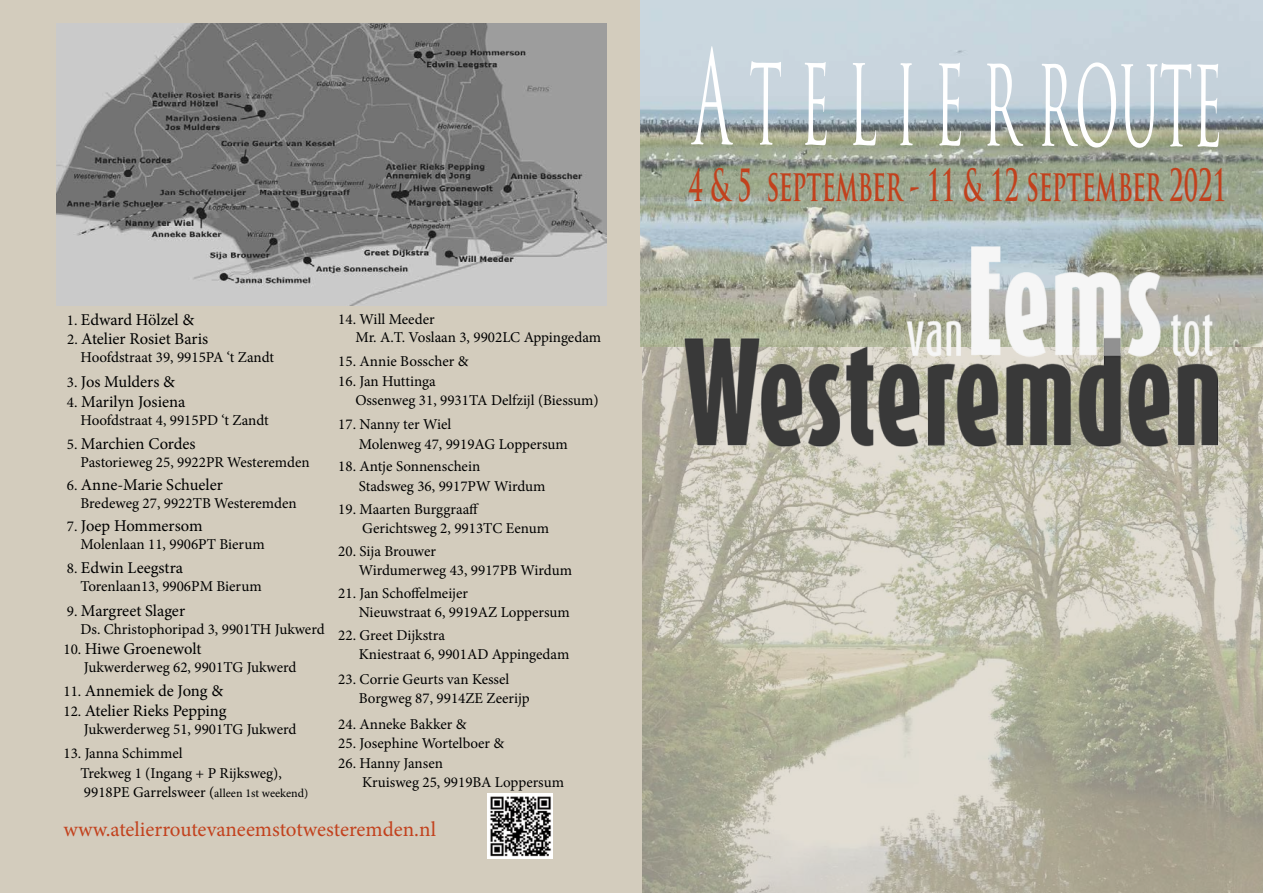
<style>
.page{position:relative;width:1263px;height:893px;background:#fff}
.page>*{position:absolute;margin:0;border:0;box-sizing:border-box;transform-origin:0 0}
.t1{font:127.8px "Trajan Pro";letter-spacing:-.015em;color:#fff;scale:.43 1}
.t2{font:700 43.35px "Trajan Pro";color:#c2411d;scale:.56 1}
.t3{font:21px "Minion Pro";letter-spacing:-.005em;color:#c2411d}
.t4{font:16.5px "Minion Pro";color:#000}
.t5{font:15px/19.5px "Minion Pro";color:#000}
.s1{font-size:15px}
.s2{font-size:12px}
</style>
<div class="page">
<div style="left:0;top:0;width:643px;height:893px;background:#d3ccbd"></div>
<img style="left:643px;top:347px;width:620px;height:546px">
<img style="left:641px;top:0;width:622px;height:347px">
<img style="left:679px;top:239px;width:546px;height:228px">
<img style="left:487px;top:793px;width:65px;height:66px">
<img style="left:56px;top:24px;width:550px;height:281px">
<p class="t4" style="left:67px;top:308px;width:129px"><span class="s1">1.</span> Edward Hölzel &amp;</p>
<p class="t4" style="left:67px;top:328px;width:143px"><span class="s1">2.</span> Atelier Rosiet Baris</p>
<p class="t5" style="left:81px;top:348px;width:195px">Hoofdstraat 39, 9915PA ‘t Zandt</p>
<p class="t4" style="left:67px;top:371px;width:110px"><span class="s1">3.</span> Jos Mulders &amp;</p>
<p class="t4" style="left:67px;top:390px;width:120px"><span class="s1">4.</span> Marilyn Josiena</p>
<p class="t5" style="left:81px;top:410px;width:190px">Hoofdstraat 4, 9915PD ‘t Zandt</p>
<p class="t4" style="left:67px;top:433px;width:130px"><span class="s1">5.</span> Marchien Cordes</p>
<p class="t5" style="left:81px;top:453px;width:231px">Pastorieweg 25, 9922PR Westeremden</p>
<p class="t4" style="left:67px;top:474px;width:158px"><span class="s1">6.</span> Anne-Marie Schueler</p>
<p class="t5" style="left:81px;top:494px;width:218px">Bredeweg 27, 9922TB Westeremden</p>
<p class="t4" style="left:67px;top:515px;width:137px"><span class="s1">7.</span> Joep Hommersom</p>
<p class="t5" style="left:81px;top:534px;width:186px">Molenlaan 11, 9906PT Bierum</p>
<p class="t4" style="left:67px;top:557px;width:118px"><span class="s1">8.</span> Edwin Leegstra</p>
<p class="t5" style="left:81px;top:577px;width:183px">Torenlaan13, 9906PM Bierum</p>
<p class="t4" style="left:67px;top:599px;width:120px"><span class="s1">9.</span> Margreet Slager</p>
<p class="t5" style="left:81px;top:619px;width:246px">Ds. Christophoripad 3, 9901TH Jukwerd</p>
<p class="t4" style="left:63px;top:637px;width:139px"><span class="s1">10.</span> Hiwe Groenewolt</p>
<p class="t5" style="left:84px;top:657px;width:214px">Jukwerderweg 62, 9901TG Jukwerd</p>
<p class="t4" style="left:63px;top:680px;width:161px"><span class="s1">11.</span> Annemiek de Jong &amp;</p>
<p class="t4" style="left:63px;top:700px;width:165px"><span class="s1">12.</span> Atelier Rieks Pepping</p>
<p class="t5" style="left:84px;top:719px;width:214px">Jukwerderweg 51, 9901TG Jukwerd</p>
<p class="t5" style="left:81px;top:743px;width:229px;text-indent:-17px">13. Janna Schimmel<br>Trekweg 1 (Ingang + P Rijksweg),<br>9918PE Garrelsweer (<span class="s2">alleen 1st weekend)</span></p>
<p class="t5" style="left:355px;top:310px;width:247px;line-height:18px;text-indent:-17px">14. Will Meeder<br>Mr. A.T. Voslaan 3, 9902LC Appingedam</p>
<p class="t5" style="left:338px;top:352px;width:132px">15. Annie Bosscher &amp;</p>
<p class="t5" style="left:355px;top:371px;width:245px;text-indent:-17px">16. Jan Huttinga<br>Ossenweg 31, 9931TA Delfzijl (Biessum)</p>
<p class="t5" style="left:359px;top:415px;width:211px;text-indent:-20px">17. Nanny ter Wiel<br>Molenweg 47, 9919AG Loppersum</p>
<p class="t5" style="left:359px;top:457px;width:188px;text-indent:-20px">18. Antje Sonnenschein<br>Stadsweg 36, 9917PW Wirdum</p>
<p class="t5" style="left:362px;top:499px;width:188px;text-indent:-24px">19. Maarten Burggraaff<br>Gerichtsweg 2, 9913TC Eenum</p>
<p class="t5" style="left:359px;top:541px;width:215px;text-indent:-20px">20. Sija Brouwer<br>Wirdumerweg 43, 9917PB Wirdum</p>
<p class="t5" style="left:359px;top:583px;width:212px;text-indent:-20px">21. Jan Schoffelmeijer<br>Nieuwstraat 6, 9919AZ Loppersum</p>
<p class="t5" style="left:359px;top:625px;width:212px;text-indent:-20px">22. Greet Dijkstra<br>Kniestraat 6, 9901AD Appingedam</p>
<p class="t5" style="left:359px;top:669px;width:172px;text-indent:-20px">23. Corrie Geurts van Kessel<br>Borgweg 87, 9914ZE Zeerijp</p>
<p class="t5" style="left:338px;top:714px;width:130px">24. Anneke Bakker &amp;</p>
<p class="t5" style="left:338px;top:734px;width:167px">25. Josephine Wortelboer &amp;</p>
<p class="t5" style="left:362px;top:753px;width:203px;text-indent:-24px">26. Hanny Jansen<br>Kruisweg 25, 9919BA Loppersum</p>
<h3 class="t3" style="left:63px;top:815px;width:374px">www.atelierroutevaneemstotwesteremden.nl</h3>
<h1 class="t1" style="left:692px;top:18px;width:1236px">A t e l i e r route</h1>
<h2 class="t2" style="left:689px;top:158px;width:963px">4 &amp; 5 SEPTEMBER - 11 &amp; 12 SEPTEMBER 2021</h2>
</div>
